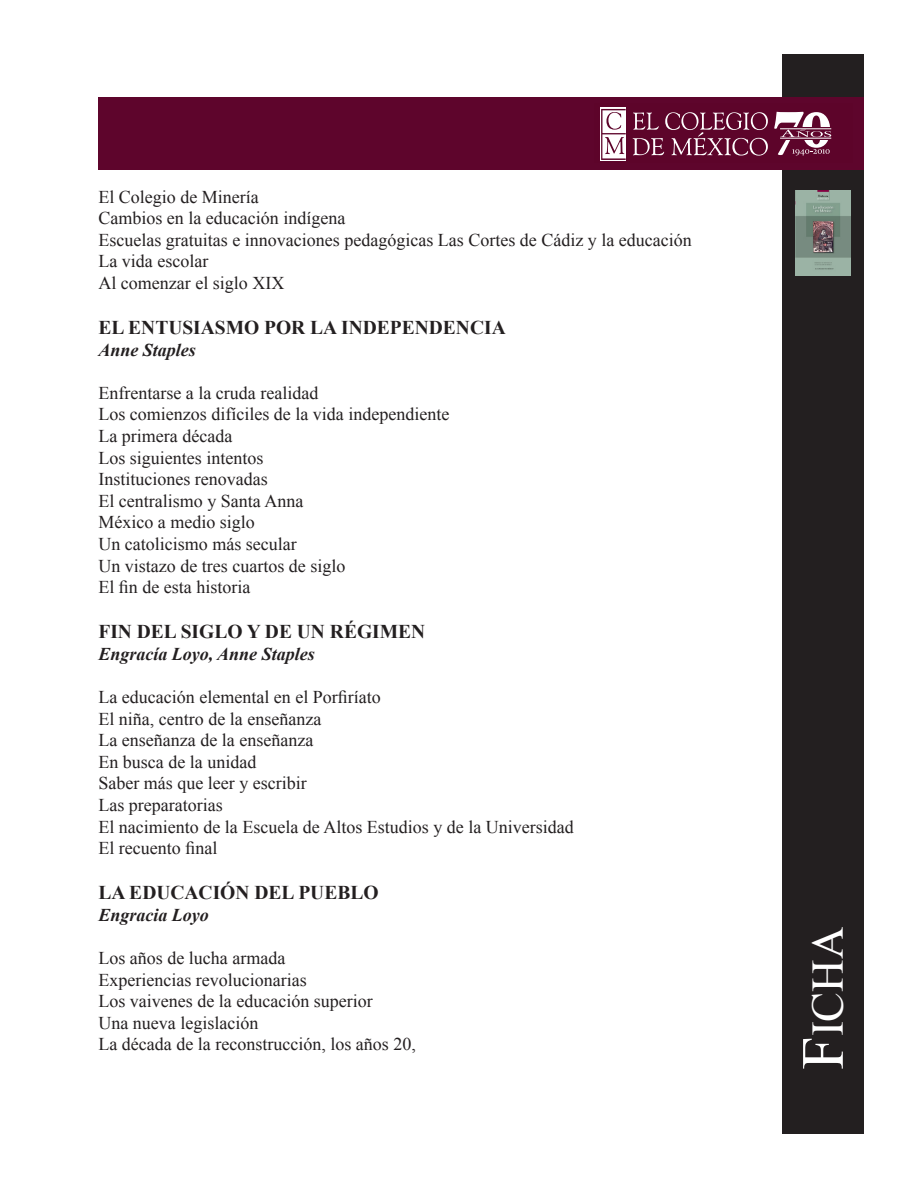
<style>
.page{position:relative;width:918px;height:1188px;background:#fff}
.page>*{position:absolute;margin:0;border:0;box-sizing:border-box;transform-origin:0 0}
.t1{font:45px "Times New Roman";color:#fff}
.stit2{font:700 19.5px "Times New Roman";color:#231f20}
.Body_txt_times{font:18px "Times New Roman";color:#231f20}
.Autor{font:italic 700 18px "Times New Roman";color:#231f20}
.s1{font-size:60px}
</style>
<div class="page">
<div style="left:782px;top:54px;width:82px;height:1080px;background:#231f20"></div>
<div style="left:98px;top:97px;width:766px;height:72px;background:#5e052c"></div>
<svg style="left:633px;top:112px;width:135px;height:44px"></svg>
<div style="left:600px;top:108px;width:26px;height:53px;background:#fff"></div>
<svg style="left:601px;top:109px;width:25px;height:51px"></svg>
<svg style="left:774px;top:112px;width:57px;height:44px"></svg>
<hr style="left:780px;top:138px;width:51px;height:1px;background:#fcfbfc">
<hr style="left:780px;top:128px;width:51px;height:1px;background:#fcfbfc">
<img style="left:795px;top:190px;width:56px;height:85px">
<p class="Body_txt_times" style="left:98px;top:184px;width:162px">El Colegio de Minería</p>
<p class="Body_txt_times" style="left:98px;top:206px;width:248px">Cambios en la educación indígena</p>
<p class="Body_txt_times" style="left:98px;top:228px;width:595px">Escuelas gratuitas e innovaciones pedagógicas Las Cortes de Cádiz y la educación</p>
<p class="Body_txt_times" style="left:98px;top:249px;width:111px">La vida escolar</p>
<p class="Body_txt_times" style="left:98px;top:271px;width:187px">Al comenzar el siglo XIX</p>
<p class="stit2" style="left:98px;top:314px;width:409px">EL ENTUSIASMO POR LA INDEPENDENCIA</p>
<p class="Autor" style="left:98px;top:337px;width:99px">Anne Staples</p>
<p class="Body_txt_times" style="left:98px;top:381px;width:221px">Enfrentarse a la cruda realidad</p>
<p class="Body_txt_times" style="left:98px;top:402px;width:352px">Los comienzos difíciles de la vida independiente</p>
<p class="Body_txt_times" style="left:98px;top:424px;width:135px">La primera década</p>
<p class="Body_txt_times" style="left:98px;top:445px;width:167px">Los siguientes intentos</p>
<p class="Body_txt_times" style="left:98px;top:467px;width:171px">Instituciones renovadas</p>
<p class="Body_txt_times" style="left:98px;top:489px;width:206px">El centralismo y Santa Anna</p>
<p class="Body_txt_times" style="left:98px;top:510px;width:158px">México a medio siglo</p>
<p class="Body_txt_times" style="left:98px;top:532px;width:200px">Un catolicismo más secular</p>
<p class="Body_txt_times" style="left:98px;top:553px;width:248px">Un vistazo de tres cuartos de siglo</p>
<p class="Body_txt_times" style="left:98px;top:575px;width:153px">El fin de esta historia</p>
<p class="stit2" style="left:98px;top:618px;width:328px">FIN DEL SIGLO Y DE UN RÉGIMEN</p>
<p class="Autor" style="left:98px;top:641px;width:218px">Engracía Loyo, Anne Staples</p>
<p class="Body_txt_times" style="left:98px;top:685px;width:284px">La educación elemental en el Porfiríato</p>
<p class="Body_txt_times" style="left:98px;top:706px;width:224px">El niña, centro de la enseñanza</p>
<p class="Body_txt_times" style="left:98px;top:728px;width:216px">La enseñanza de la enseñanza</p>
<p class="Body_txt_times" style="left:98px;top:750px;width:159px">En busca de la unidad</p>
<p class="Body_txt_times" style="left:98px;top:771px;width:210px">Saber más que leer y escribir</p>
<p class="Body_txt_times" style="left:98px;top:793px;width:126px">Las preparatorias</p>
<p class="Body_txt_times" style="left:98px;top:814px;width:477px">El nacimiento de la Escuela de Altos Estudios y de la Universidad</p>
<p class="Body_txt_times" style="left:98px;top:836px;width:120px">El recuento final</p>
<p class="stit2" style="left:98px;top:879px;width:282px">LA EDUCACIÓN DEL PUEBLO</p>
<p class="Autor" style="left:98px;top:902px;width:112px">Engracia Loyo</p>
<p class="Body_txt_times" style="left:98px;top:946px;width:188px">Los años de lucha armada</p>
<p class="Body_txt_times" style="left:98px;top:967px;width:210px">Experiencias revolucionarias</p>
<p class="Body_txt_times" style="left:98px;top:989px;width:276px">Los vaivenes de la educación superior</p>
<p class="Body_txt_times" style="left:98px;top:1011px;width:161px">Una nueva legislación</p>
<p class="Body_txt_times" style="left:98px;top:1032px;width:319px">La década de la reconstrucción, los años 20,</p>
<h1 class="t1" style="left:798px;top:1070px;width:144px;rotate:-90deg"><span class="s1">F</span>ICHA</h1>
</div>
